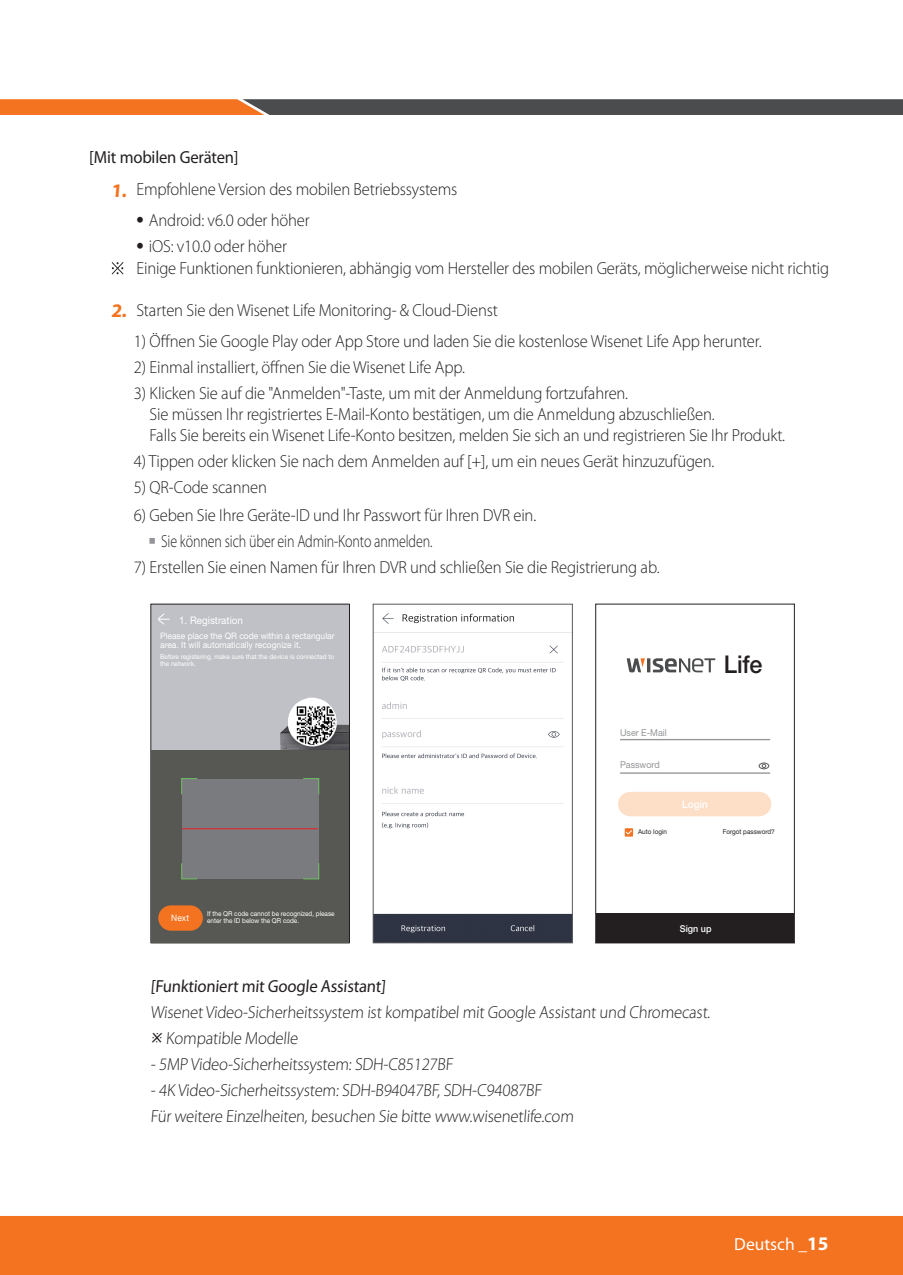
<style>
.page{position:relative;width:903px;height:1275px;background:#fff}
.page>*{position:absolute;margin:0;border:0;box-sizing:border-box;transform-origin:0 0}
.t1{font:500 24.5px "Helvetica Neue cp";color:#231f20;scale:.95 1}
.t2{font:300 17.5px/21px "Myriad Pro";letter-spacing:-.01em;color:#231f20;scale:.95 1}
.t3{font:17.5px "Myriad Pro";letter-spacing:-.01em;color:#231f20;scale:.95 1}
.t4{font:17.5px "Myriad Pro";color:#fff}
.t5{font:500 10.5px "Helvetica Neue cp";color:#fff;scale:.95 1}
.t6{font:10.33px "Helvetica Neue cp";color:#fff;scale:.95 1}
.t7{font:9.45px "Helvetica Neue cp";color:#939598;scale:.95 1}
.t8{font:500 9.45px "Helvetica Neue cp";color:#fff;scale:.95 1}
.t9{font:8.92px/9.6px "Helvetica Neue cp";color:#fff;scale:.95 1}
.t10{font:6.65px/7.4px "Helvetica Neue cp";color:#fff;scale:.95 1}
.t11{font:6.65px "Helvetica Neue cp";color:#231f20;scale:.95 1}
.s1{font-weight:700;font-size:19.25px;color:#f47321}
.s2{font-family:"SI Icon HR755";font-weight:400}
.s3{font-family:"SI Icon HR755";font-weight:400;color:#939598}
.s4{font-weight:700;font-size:19.25px}
</style>
<div class="page">
<div style="left:0;top:1216px;width:903px;height:59px;background:#f47321"></div>
<svg style="left:0;top:99px;width:903px;height:16px;background:#7d5a44"></svg>
<svg style="left:112px;top:262px;width:11px;height:12px"></svg>
<img style="left:375px;top:613px;width:196px;height:328px">
<div style="left:373px;top:604px;width:200px;height:339px;border:1px solid #57585a"></div>
<div style="left:595px;top:604px;width:200px;height:339px;border:1px solid #231f20"></div>
<hr style="left:620px;top:739px;width:150px;height:1px;background:#939598">
<hr style="left:620px;top:772px;width:150px;height:2px;background:#939598">
<div style="left:618px;top:792px;width:153px;height:24px;background:#fddec6;border-radius:12px"></div>
<div style="left:596px;top:913px;width:198px;height:29px;background:#231f20"></div>
<div style="left:759px;top:763px;width:10px;height:6px;border:1px solid #57585a;border-radius:50%"></div>
<svg style="left:762px;top:764px;width:4px;height:4px"></svg>
<hr style="left:647px;top:658px;width:3px;height:14px;background:#4b4c4d">
<svg style="left:653px;top:658px;width:62px;height:14px"></svg>
<svg style="left:627px;top:658px;width:18px;height:14px"></svg>
<div style="left:625px;top:828px;width:8px;height:9px;background:#f47321"></div>
<svg style="left:625px;top:830px;width:7px;height:5px"></svg>
<div style="left:151px;top:604px;width:198px;height:339px;background:#c0c1c6"></div>
<img style="left:280px;top:697px;width:68px;height:53px">
<div style="left:150px;top:604px;width:200px;height:339px;border:1px solid #231f20"></div>
<svg style="left:158px;top:613px;width:12px;height:12px"></svg>
<div style="left:151px;top:750px;width:198px;height:193px;background:#575853"></div>
<div style="left:182px;top:779px;width:136px;height:100px;background:#797b7e"></div>
<div style="left:158px;top:905px;width:45px;height:26px;background:#f47321;border-radius:13px"></div>
<svg style="left:181px;top:778px;width:17px;height:17px"></svg>
<svg style="left:181px;top:863px;width:16px;height:17px"></svg>
<svg style="left:303px;top:778px;width:17px;height:17px"></svg>
<svg style="left:303px;top:862px;width:17px;height:18px"></svg>
<hr style="left:182px;top:828px;width:136px;height:1px;background:#ee1d23">
<p class="t3" style="left:89px;top:147px;width:159px">[Mit mobilen Geräten]</p>
<p class="t2" style="left:111px;top:179px;width:366px"><span class="s1">1.</span> Empfohlene Version des mobilen Betriebssystems</p>
<p class="t2" style="left:136px;top:210px;width:184px"><span class="s2">•</span> Android: v6.0 oder höher</p>
<p class="t2" style="left:136px;top:235px;width:731px;line-height:22.1px"><span class="s2">•</span> iOS: v10.0 oder höher<br>Einige Funktionen funktionieren, abhängig vom Hersteller des mobilen Geräts, möglicherweise nicht richtig</p>
<p class="t2" style="left:111px;top:299px;width:409px"><span class="s1">2.</span> Starten Sie den Wisenet Life Monitoring- &amp; Cloud-Dienst</p>
<p class="t2" style="left:134px;top:330px;width:662px">1) Öffnen Sie Google Play oder App Store und laden Sie die kostenlose Wisenet Life App herunter.</p>
<p class="t2" style="left:134px;top:356px;width:350px">2) Einmal installiert, öffnen Sie die Wisenet Life App.</p>
<p class="t2" style="left:150px;top:382px;width:670px;text-indent:-16px">3) Klicken Sie auf die "Anmelden"-Taste, um mit der Anmeldung fortzufahren.<br>Sie müssen Ihr registriertes E-Mail-Konto bestätigen, um die Anmeldung abzuschließen.<br>Falls Sie bereits ein Wisenet Life-Konto besitzen, melden Sie sich an und registrieren Sie Ihr Produkt.</p>
<p class="t2" style="left:134px;top:450px;width:612px">4) Tippen oder klicken Sie nach dem Anmelden auf [+], um ein neues Gerät hinzuzufügen.</p>
<p class="t2" style="left:134px;top:476px;width:142px">5) QR-Code scannen</p>
<p class="t2" style="left:149px;top:502px;width:409px;line-height:26.1px;text-indent:-15px">6) Geben Sie Ihre Geräte-ID und Ihr Passwort für Ihren DVR ein. <span class="s3">`</span> Sie können sich über ein Admin-Konto anmelden.</p>
<p class="t2" style="left:134px;top:556px;width:555px">7) Erstellen Sie einen Namen für Ihren DVR und schließen Sie die Registrierung ab.</p>
<p class="t6" style="left:179px;top:614px;width:69px">1. Registration</p>
<p class="t9" style="left:160px;top:631px;width:185px">Please place the QR code within a rectangular area. It will automatically recognize it.</p>
<p class="t10" style="left:160px;top:653px;width:185px">Before registering, make sure that the device is connected to the network.</p>
<p class="t9" style="left:171px;top:913px;width:20px">Next</p>
<p class="t10" style="left:207px;top:910px;width:136px">If the QR code cannot be recognized, please enter the ID below the QR code.</p>
<h1 class="t1" style="left:724px;top:650px;width:42px">Life</h1>
<p class="t7" style="left:620px;top:727px;width:51px">User E-Mail</p>
<p class="t7" style="left:620px;top:759px;width:43px">Password</p>
<p class="t5" style="left:682px;top:798px;width:29px">Login</p>
<p class="t11" style="left:638px;top:828px;width:32px">Auto login</p>
<p class="t11" style="left:723px;top:828px;width:56px">Forgot password?</p>
<p class="t8" style="left:680px;top:923px;width:35px">Sign up</p>
<p class="t3" style="left:150px;top:975px;width:251px">[Funktioniert mit Google Assistant]</p>
<p class="t2" style="left:166px;top:999px;width:576px;line-height:25.9px;text-indent:-15px">Wisenet Video-Sicherheitssystem ist kompatibel mit Google Assistant und Chromecast.<br>Kompatible Modelle</p>
<p class="t2" style="left:150px;top:1053px;width:322px">- 5MP Video-Sicherheitssystem: SDH-C85127BF</p>
<p class="t2" style="left:150px;top:1077px;width:449px;line-height:25.9px">- 4K Video-Sicherheitssystem: SDH-B94047BF, SDH-C94087BF<br>Für weitere Einzelheiten, besuchen Sie bitte www.wisenetlife.com</p>
<p class="t4" style="left:734px;top:1233px;width:96px">Deutsch _<span class="s4">15</span></p>
</div>
